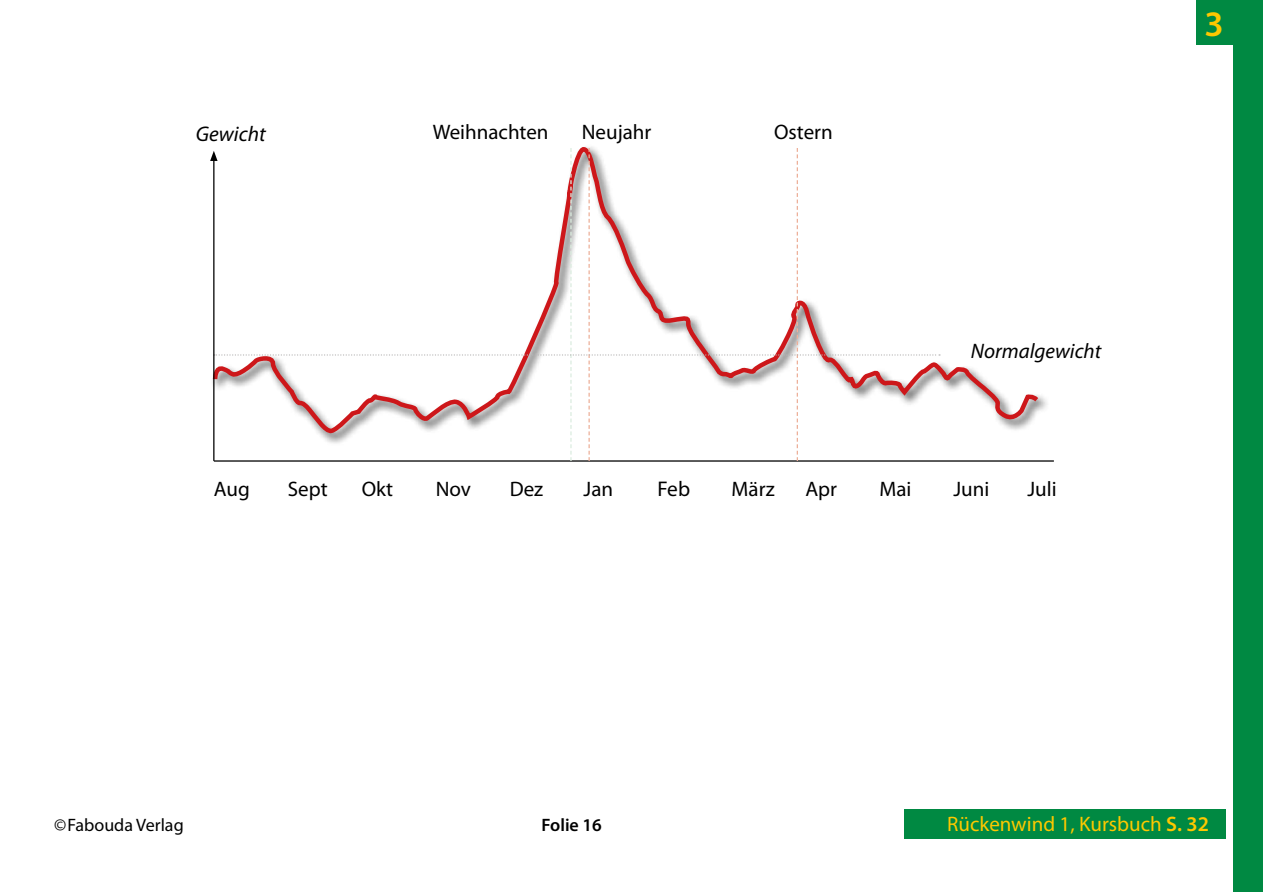
<style>
.page{position:relative;width:1263px;height:893px;background:#fff}
.page>*{position:absolute;margin:0;border:0;box-sizing:border-box;transform-origin:0 0}
.t1{font:600 36px "Myriad Pro";color:#fec800}
.t2{font:italic 21.3px "Myriad Pro";color:#000}
.t3{font:21.3px "Myriad Pro";color:#000}
.t4{font:21px "Myriad Pro";color:#000}
.t5{font:21px "Myriad Pro";color:#fec800}
.t6{font:italic 21px "Myriad Pro";color:#000}
.t7{font:18px "Myriad Pro";color:#000}
.t8{font:600 18px "Myriad Pro";color:#000}
.s1{font-weight:600}
</style>
<div class="page">
<div style="left:1233px;top:1px;width:29px;height:891px;background:#008942"></div>
<div style="left:1196px;top:1px;width:37px;height:44px;background:#008942"></div>
<div style="left:904px;top:809px;width:322px;height:30px;background:#008942"></div>
<svg style="left:581px;top:147px;width:462px;height:283px"></svg>
<hr style="left:214px;top:460px;width:840px;height:2px;background:#000">
<svg style="left:210px;top:148px;width:730px;height:313px"></svg>
<p class="t2" style="left:196px;top:121px;width:71px">Gewicht</p>
<p class="t4" style="left:433px;top:119px;width:117px">Weihnachten</p>
<p class="t4" style="left:582px;top:119px;width:71px">Neujahr</p>
<p class="t4" style="left:774px;top:119px;width:60px">Ostern</p>
<p class="t6" style="left:971px;top:338px;width:132px">Normalgewicht</p>
<p class="t4" style="left:214px;top:476px;width:37px">Aug</p>
<p class="t4" style="left:288px;top:476px;width:41px">Sept</p>
<p class="t4" style="left:362px;top:476px;width:33px">Okt</p>
<p class="t4" style="left:436px;top:476px;width:37px">Nov</p>
<p class="t4" style="left:510px;top:476px;width:35px">Dez</p>
<p class="t4" style="left:584px;top:476px;width:31px">Jan</p>
<p class="t3" style="left:658px;top:475px;width:34px">Feb</p>
<p class="t4" style="left:731px;top:476px;width:45px">März</p>
<p class="t4" style="left:805px;top:476px;width:33px">Apr</p>
<p class="t4" style="left:879px;top:476px;width:34px">Mai</p>
<p class="t4" style="left:953px;top:476px;width:37px">Juni</p>
<p class="t4" style="left:1027px;top:476px;width:31px">Juli</p>
<h1 class="t1" style="left:1204px;top:1px;width:21px">3</h1>
<p class="t7" style="left:54px;top:814px;width:131px">©Fabouda Verlag</p>
<p class="t8" style="left:541px;top:813px;width:62px">Folie 16</p>
<p class="t5" style="left:947px;top:811px;width:263px">Rückenwind 1, Kursbuch <span class="s1">S. 32</span></p>
</div>
